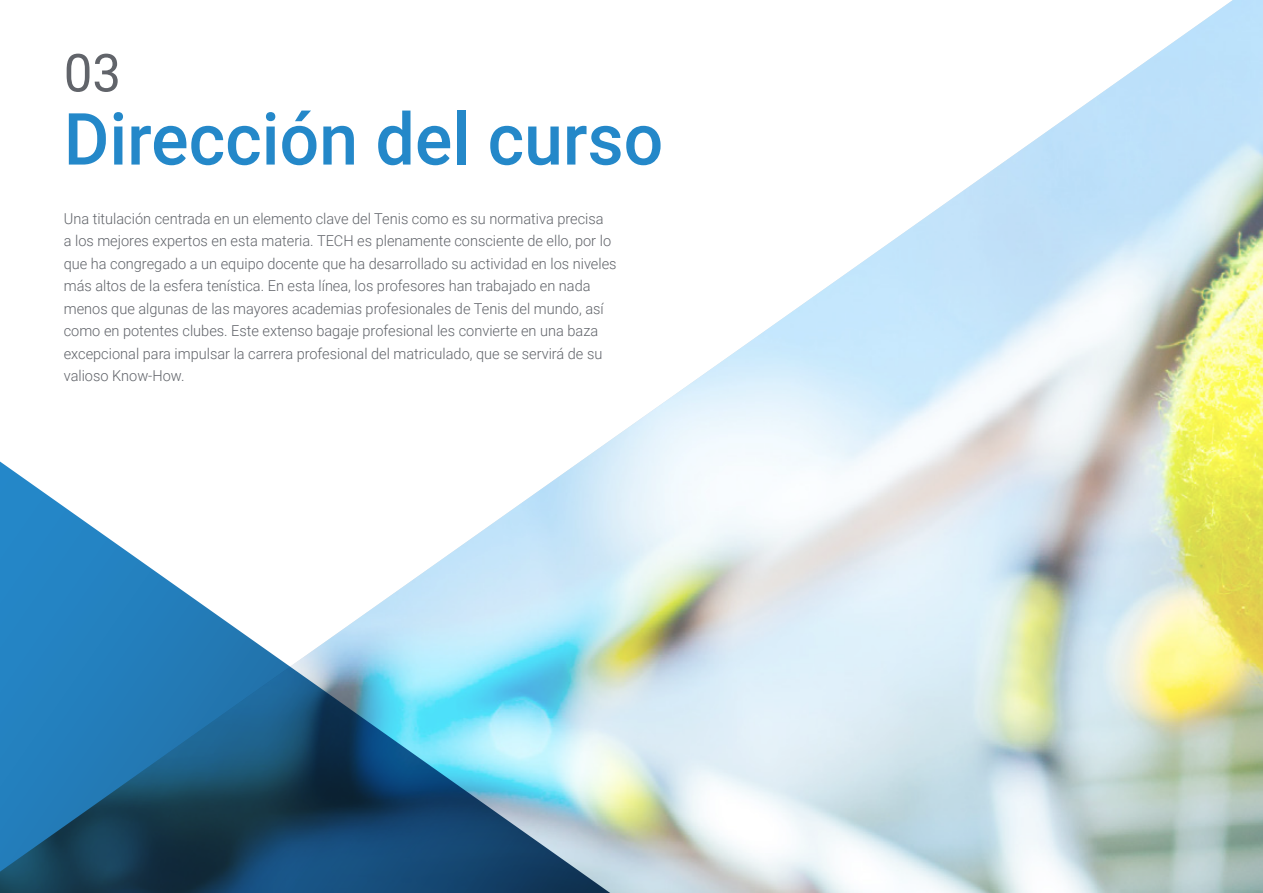
<style>
.page{position:relative;width:1263px;height:893px;background:#fff}
.page>*{position:absolute;margin:0;border:0;box-sizing:border-box;transform-origin:0 0}
.t1{font:500 72px "Roboto";color:#2488c9}
.t2{font:52.5px "Roboto";color:#61646a}
.t3{font:300 15px/22.5px "Roboto";color:#61646a}
</style>
<div class="page">
<img style="left:602px;top:0;width:661px;height:893px">
<svg style="left:0;top:446px;width:640px;height:447px"></svg>
<h2 class="t2" style="left:64px;top:36px;width:59px">03</h2>
<h1 class="t1" style="left:64px;top:89px;width:601px">Dirección del curso</h1>
<p class="t3" style="left:64px;top:207px;width:554px">Una titulación centrada en un elemento clave del Tenis como es su normativa precisa<br>a los mejores expertos en esta materia. TECH es plenamente consciente de ello, por lo que ha congregado a un equipo docente que ha desarrollado su actividad en los niveles más altos de la esfera tenística. En esta línea, los profesores han trabajado en nada menos que algunas de las mayores academias profesionales de Tenis del mundo, así como en potentes clubes. Este extenso bagaje profesional les convierte en una baza excepcional para impulsar la carrera profesional del matriculado, que se servirá de su valioso Know-How.</p>
</div>
